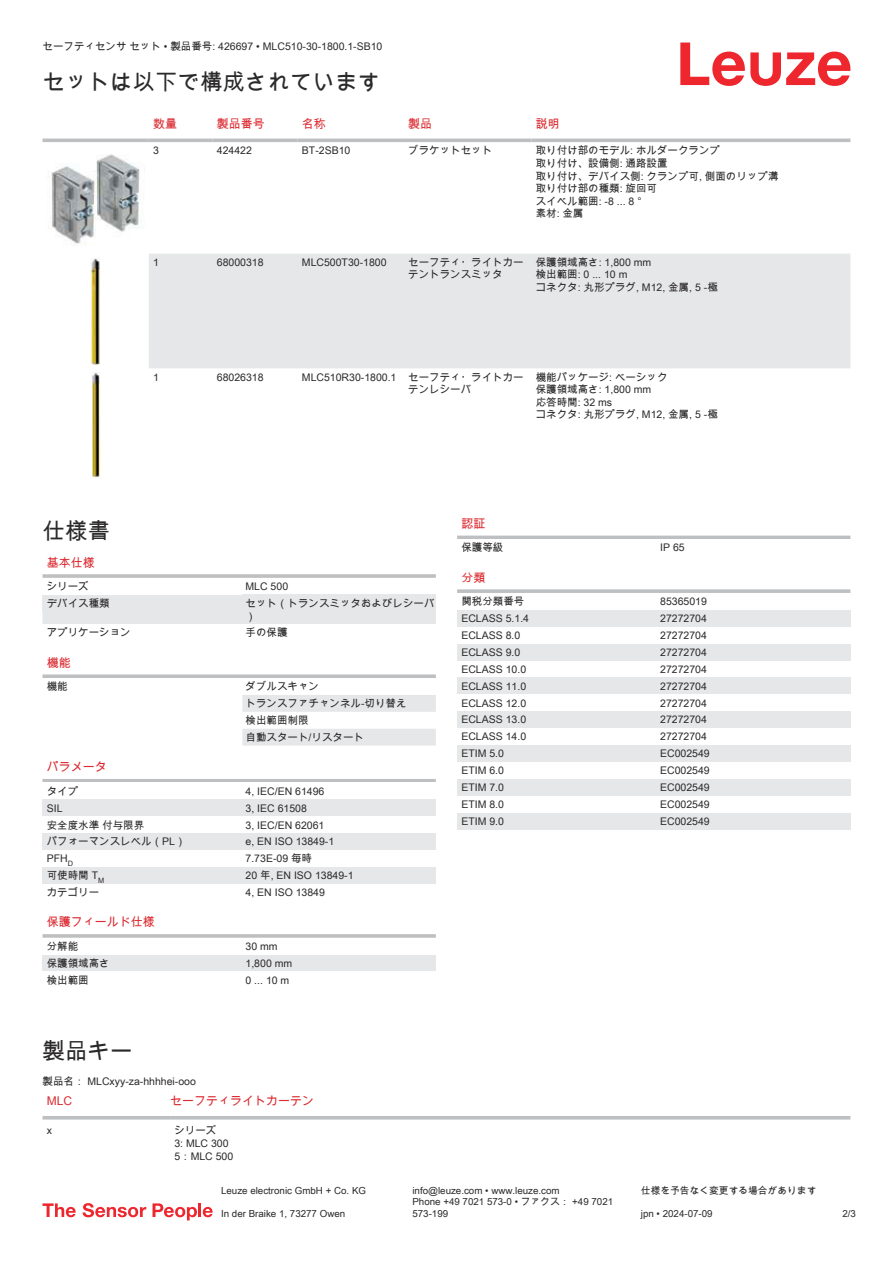
<style>
.page{position:relative;width:893px;height:1263px;background:#fff}
.page>*{position:absolute;margin:0;border:0;box-sizing:border-box;transform-origin:0 0}
.t1{font:22.5px "Arial Unicode MS";color:#2b292a}
.t2{font:12px "Arial Unicode MS";color:#db2a30}
.t3{font:10.5px/12.6px "Arial Unicode MS";color:#2b292a}
.t4{font:9.75px/11.7px "Arial Unicode MS";color:#2b292a}
</style>
<div class="page">
<svg style="left:680px;top:43px;width:170px;height:43px"></svg>
<svg style="left:43px;top:138px;width:807px;height:235px"></svg>
<div style="left:149px;top:254px;width:701px;height:114px;background:#e6e7e9"></div>
<hr style="left:43px;top:139px;width:106px;height:3px;background:#bdbfc1">
<hr style="left:149px;top:139px;width:64px;height:3px;background:#bdbfc1">
<hr style="left:213px;top:139px;width:85px;height:3px;background:#bdbfc1">
<hr style="left:298px;top:139px;width:106px;height:3px;background:#bdbfc1">
<hr style="left:404px;top:139px;width:128px;height:3px;background:#bdbfc1">
<hr style="left:532px;top:139px;width:318px;height:3px;background:#bdbfc1">
<img style="left:47px;top:146px;width:98px;height:103px">
<img style="left:91px;top:258px;width:9px;height:106px">
<img style="left:92px;top:373px;width:9px;height:105px">
<div style="left:43px;top:612px;width:199px;height:12px;background:#e6e7e9"></div>
<hr style="left:43px;top:574px;width:393px;height:4px;background:#c6c8ca">
<div style="left:43px;top:595px;width:199px;height:17px;background:#e6e7e9"></div>
<div style="left:242px;top:595px;width:194px;height:29px;background:#e6e7e9"></div>
<svg style="left:43px;top:674px;width:393px;height:4px;fill:#bdbfc1"></svg>
<svg style="left:242px;top:695px;width:194px;height:51px"></svg>
<hr style="left:43px;top:779px;width:393px;height:3px;background:#bdbfc1">
<div style="left:43px;top:799px;width:199px;height:17px;background:#e6e7e9"></div>
<div style="left:242px;top:799px;width:194px;height:17px;background:#e6e7e9"></div>
<div style="left:43px;top:833px;width:199px;height:17px;background:#e6e7e9"></div>
<div style="left:242px;top:833px;width:194px;height:17px;background:#e6e7e9"></div>
<div style="left:43px;top:867px;width:199px;height:17px;background:#e6e7e9"></div>
<div style="left:242px;top:867px;width:194px;height:17px;background:#e6e7e9"></div>
<hr style="left:43px;top:934px;width:393px;height:4px;background:#c5c7c9">
<div style="left:43px;top:955px;width:199px;height:16px;background:#e6e7e9"></div>
<div style="left:242px;top:955px;width:194px;height:16px;background:#e6e7e9"></div>
<svg style="left:43px;top:1119px;width:807px;height:1px"></svg>
<hr style="left:43px;top:1116px;width:127px;height:3px;background:#bdbfc1">
<hr style="left:170px;top:1116px;width:680px;height:3px;background:#bdbfc1">
<hr style="left:457px;top:536px;width:393px;height:3px;background:#bdbfc1">
<svg style="left:457px;top:589px;width:393px;height:4px;fill:#c0c2c3"></svg>
<div style="left:457px;top:610px;width:200px;height:17px;background:#e6e7e9"></div>
<div style="left:657px;top:610px;width:193px;height:17px;background:#e6e7e9"></div>
<div style="left:457px;top:644px;width:200px;height:16px;background:#e6e7e9"></div>
<div style="left:657px;top:644px;width:193px;height:16px;background:#e6e7e9"></div>
<div style="left:457px;top:677px;width:200px;height:17px;background:#e6e7e9"></div>
<div style="left:657px;top:677px;width:193px;height:17px;background:#e6e7e9"></div>
<div style="left:457px;top:711px;width:200px;height:17px;background:#e6e7e9"></div>
<div style="left:657px;top:711px;width:193px;height:17px;background:#e6e7e9"></div>
<div style="left:457px;top:745px;width:200px;height:17px;background:#e6e7e9"></div>
<div style="left:657px;top:745px;width:193px;height:17px;background:#e6e7e9"></div>
<div style="left:457px;top:779px;width:200px;height:17px;background:#e6e7e9"></div>
<div style="left:657px;top:779px;width:193px;height:17px;background:#e6e7e9"></div>
<div style="left:457px;top:813px;width:200px;height:16px;background:#e6e7e9"></div>
<div style="left:657px;top:813px;width:193px;height:16px;background:#e6e7e9"></div>
<svg style="left:43px;top:1203px;width:33px;height:14px"></svg>
<svg style="left:83px;top:1203px;width:63px;height:14px"></svg>
<svg style="left:153px;top:1203px;width:44px;height:17px"></svg>
<hr style="left:198px;top:1203px;width:3px;height:14px;background:#ed272d">
<svg style="left:203px;top:1207px;width:10px;height:10px"></svg>
<p class="t3" style="left:43px;top:40px;width:341px">セーフティセンサ セット • 製品番号: 426697 • MLC510-30-1800.1-SB10</p>
<h1 class="t1" style="left:43px;top:66px;width:339px">セットは以下で構成されています</h1>
<p class="t2" style="left:153px;top:115px;width:25px">数量</p>
<p class="t2" style="left:217px;top:115px;width:49px">製品番号</p>
<p class="t2" style="left:302px;top:115px;width:25px">名称</p>
<p class="t2" style="left:408px;top:115px;width:25px">製品</p>
<p class="t2" style="left:536px;top:115px;width:25px">説明</p>
<p class="t3" style="left:153px;top:144px;width:7px">3</p>
<p class="t3" style="left:217px;top:144px;width:37px">424422</p>
<p class="t3" style="left:302px;top:144px;width:50px">BT-2SB10</p>
<p class="t3" style="left:408px;top:144px;width:85px">ブラケットセット</p>
<p class="t3" style="left:536px;top:144px;width:244px">取り付け部のモデル: ホルダークランプ<br>取り付け、設備側: 通路設置<br>取り付け、デバイス側: クランプ可, 側面のリップ溝取り付け部の種類: 旋回可<br>スイベル範囲: -8 ... 8 °<br>素材: 金属</p>
<p class="t3" style="left:153px;top:256px;width:7px">1</p>
<p class="t3" style="left:217px;top:256px;width:48px">68000318</p>
<p class="t3" style="left:302px;top:256px;width:86px">MLC500T30-1800</p>
<p class="t3" style="left:408px;top:256px;width:117px">セーフティ・ライトカーテントランスミッタ</p>
<p class="t3" style="left:536px;top:256px;width:184px">保護領域高さ: 1,800 mm<br>検出範囲: 0 ... 10 m<br>コネクタ: 丸形プラグ, M12, 金属, 5 -極</p>
<p class="t3" style="left:153px;top:371px;width:7px">1</p>
<p class="t3" style="left:217px;top:370px;width:48px">68026318</p>
<p class="t3" style="left:408px;top:371px;width:117px;text-indent:-106px">MLC510R30-1800.1 セーフティ・ライトカーテンレシーバ</p>
<p class="t3" style="left:536px;top:370px;width:184px">機能パッケージ: ベーシック<br>保護領域高さ: 1,800 mm<br>応答時間: 32 ms<br>コネクタ: 丸形プラグ, M12, 金属, 5 -極</p>
<h1 class="t1" style="left:43px;top:515px;width:69px">仕様書</h1>
<p class="t2" style="left:47px;top:554px;width:49px">基本仕様</p>
<p class="t3" style="left:47px;top:580px;width:43px">シリーズ</p>
<p class="t3" style="left:246px;top:580px;width:44px">MLC 500</p>
<p class="t3" style="left:47px;top:597px;width:64px">デバイス種類</p>
<p class="t3" style="left:246px;top:597px;width:190px">セット（トランスミッタおよびレシーバ）</p>
<p class="t3" style="left:47px;top:626px;width:85px">アプリケーション</p>
<p class="t3" style="left:246px;top:626px;width:43px">手の保護</p>
<p class="t2" style="left:47px;top:654px;width:25px">機能</p>
<p class="t3" style="left:47px;top:680px;width:22px">機能</p>
<p class="t3" style="left:246px;top:678px;width:162px;line-height:17px">ダブルスキャン<br>トランスファチャンネル-切り替え検出範囲制限<br>自動スタート/リスタート</p>
<p class="t2" style="left:47px;top:758px;width:61px">パラメータ</p>
<p class="t3" style="left:47px;top:784px;width:33px">タイプ</p>
<p class="t3" style="left:246px;top:784px;width:80px">4, IEC/EN 61496</p>
<p class="t3" style="left:47px;top:802px;width:17px">SIL</p>
<p class="t3" style="left:246px;top:801px;width:63px">3, IEC 61508</p>
<p class="t3" style="left:47px;top:818px;width:99px">安全度水準 付与限界</p>
<p class="t3" style="left:246px;top:818px;width:80px">3, IEC/EN 62061</p>
<p class="t3" style="left:47px;top:835px;width:140px">パフォーマンスレベル（PL）</p>
<p class="t3" style="left:246px;top:835px;width:90px">e, EN ISO 13849-1</p>
<p class="t3" style="left:47px;top:852px;width:28px">PFH<sub>D</sub></p>
<p class="t3" style="left:246px;top:852px;width:68px">7.73E-09 毎時</p>
<p class="t3" style="left:47px;top:869px;width:59px">可使時間 T<sub>M</sub></p>
<p class="t3" style="left:246px;top:869px;width:109px">20 年, EN ISO 13849-1</p>
<p class="t3" style="left:47px;top:886px;width:54px">カテゴリー</p>
<p class="t3" style="left:246px;top:886px;width:81px">4, EN ISO 13849</p>
<p class="t2" style="left:47px;top:913px;width:109px">保護フィールド仕様</p>
<p class="t3" style="left:47px;top:940px;width:33px">分解能</p>
<p class="t3" style="left:246px;top:940px;width:34px">30 mm</p>
<p class="t3" style="left:47px;top:956px;width:64px">保護領域高さ</p>
<p class="t3" style="left:246px;top:956px;width:48px">1,800 mm</p>
<p class="t3" style="left:47px;top:973px;width:43px">検出範囲</p>
<p class="t3" style="left:246px;top:973px;width:45px">0 ... 10 m</p>
<h1 class="t1" style="left:43px;top:1035px;width:91px">製品キー</h1>
<p class="t2" style="left:47px;top:1094px;width:27px">MLC</p>
<p class="t2" style="left:170px;top:1092px;width:145px">セーフティライトカーテン</p>
<p class="t3" style="left:47px;top:1124px;width:7px">x</p>
<p class="t3" style="left:174px;top:1124px;width:60px">シリーズ<br>3: MLC 300<br>5：MLC 500</p>
<p class="t3" style="left:43px;top:1075px;width:155px">製品名： MLCxyy-za-hhhhei-ooo</p>
<p class="t2" style="left:461px;top:515px;width:25px">認証</p>
<p class="t3" style="left:461px;top:541px;width:43px">保護等級</p>
<p class="t3" style="left:660px;top:541px;width:26px">IP 65</p>
<p class="t2" style="left:461px;top:569px;width:25px">分類</p>
<p class="t3" style="left:461px;top:595px;width:64px">関税分類番号</p>
<p class="t3" style="left:660px;top:595px;width:48px">85365019</p>
<p class="t3" style="left:461px;top:612px;width:69px">ECLASS 5.1.4</p>
<p class="t3" style="left:660px;top:612px;width:48px">27272704</p>
<p class="t3" style="left:461px;top:629px;width:60px">ECLASS 8.0</p>
<p class="t3" style="left:660px;top:629px;width:48px">27272704</p>
<p class="t3" style="left:461px;top:646px;width:60px">ECLASS 9.0</p>
<p class="t3" style="left:660px;top:646px;width:48px">27272704</p>
<p class="t3" style="left:461px;top:662px;width:66px">ECLASS 10.0</p>
<p class="t3" style="left:660px;top:662px;width:48px">27272704</p>
<p class="t3" style="left:461px;top:679px;width:66px">ECLASS 11.0</p>
<p class="t3" style="left:660px;top:679px;width:48px">27272704</p>
<p class="t3" style="left:461px;top:696px;width:66px">ECLASS 12.0</p>
<p class="t3" style="left:660px;top:696px;width:48px">27272704</p>
<p class="t3" style="left:461px;top:713px;width:66px">ECLASS 13.0</p>
<p class="t3" style="left:660px;top:713px;width:48px">27272704</p>
<p class="t3" style="left:461px;top:730px;width:66px">ECLASS 14.0</p>
<p class="t3" style="left:660px;top:730px;width:48px">27272704</p>
<p class="t3" style="left:461px;top:747px;width:44px">ETIM 5.0</p>
<p class="t3" style="left:660px;top:747px;width:51px">EC002549</p>
<p class="t3" style="left:461px;top:764px;width:44px">ETIM 6.0</p>
<p class="t3" style="left:660px;top:764px;width:51px">EC002549</p>
<p class="t3" style="left:461px;top:781px;width:44px">ETIM 7.0</p>
<p class="t3" style="left:660px;top:781px;width:51px">EC002549</p>
<p class="t3" style="left:461px;top:798px;width:44px">ETIM 8.0</p>
<p class="t3" style="left:660px;top:798px;width:51px">EC002549</p>
<p class="t3" style="left:461px;top:815px;width:44px">ETIM 9.0</p>
<p class="t3" style="left:660px;top:815px;width:51px">EC002549</p>
<p class="t4" style="left:221px;top:1184px;width:146px">Leuze electronic GmbH + Co. KG</p>
<p class="t4" style="left:412px;top:1184px;width:149px">info@leuze.com • www.leuze.com</p>
<p class="t4" style="left:641px;top:1184px;width:177px">仕様を予告なく変更する場合があります</p>
<p class="t4" style="left:221px;top:1207px;width:126px">In der Braike 1, 73277 Owen</p>
<p class="t4" style="left:412px;top:1196px;width:202px">Phone +49 7021 573-0 • ファクス： +49 7021<br>573-199</p>
<p class="t4" style="left:641px;top:1207px;width:73px">jpn • 2024-07-09</p>
<p class="t4" style="left:842px;top:1207px;width:15px">2/3</p>
</div>
